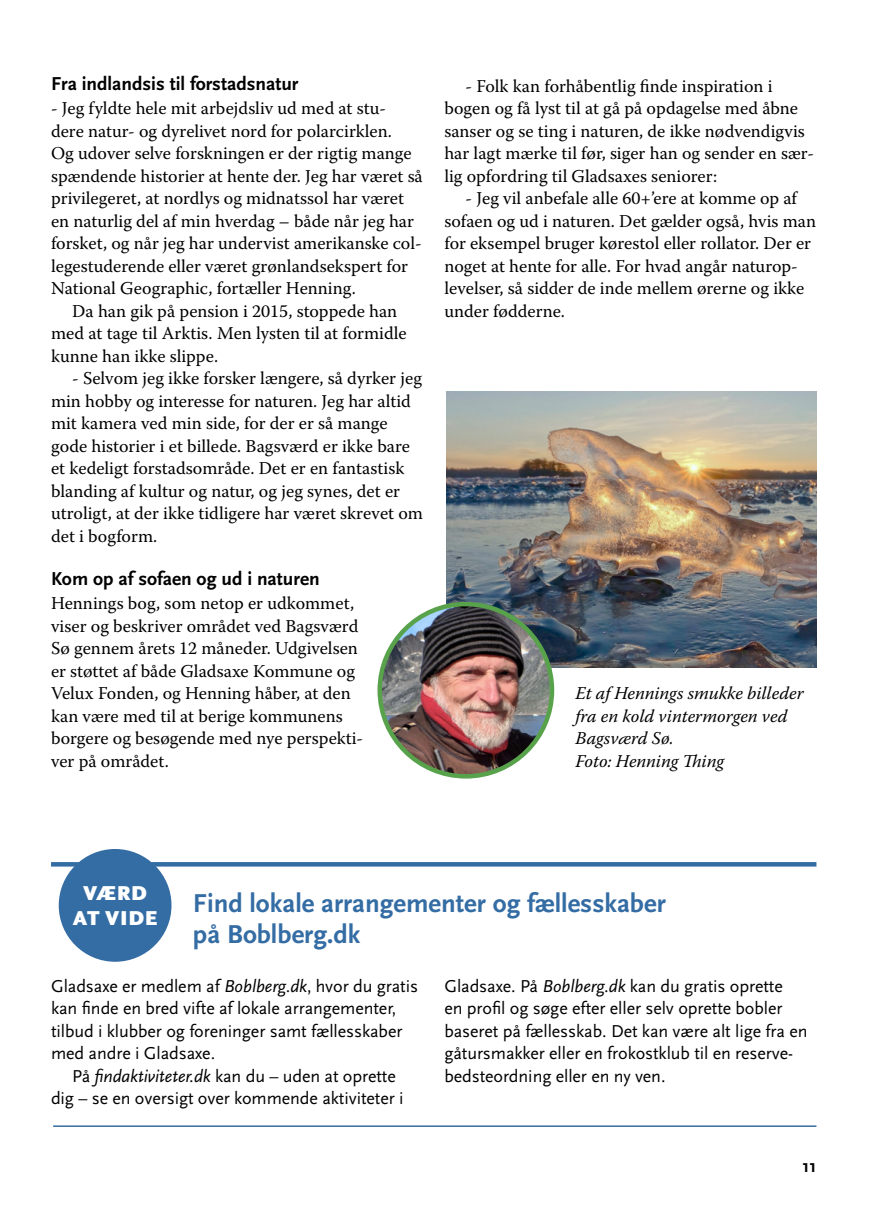
<style>
.page{position:relative;width:893px;height:1212px;background:#fff}
.page>*{position:absolute;margin:0;border:0;box-sizing:border-box;transform-origin:0 0}
.t1{font:700 27px/31.5px "Scala Sans Pro";color:#346ca4}
.t2{font:900 21px/25.5px "Scala Sans Pro";letter-spacing:.03em;color:#fff;text-align:center}
.t3{font:700 19.5px "Scala Sans Pro";color:#000}
.t4{font:18px/22.5px "Warnock Pro";color:#000}
.t5{font:18px/22.5px "Scala Sans Pro";letter-spacing:-.005em;color:#000}
.t6{font:italic 18px/22.5px "Warnock Pro";color:#000}
.t7{font:700 18px "Scala Sans Pro";color:#000}
.s1{font-style:italic}
</style>
<div class="page">
<img style="left:446px;top:391px;width:370px;height:276px">
<img style="left:380px;top:604px;width:172px;height:172px;border-radius:86px">
<div style="left:377px;top:602px;width:177px;height:176px;border:4px solid #58a24b;border-radius:50%"></div>
<svg style="left:51px;top:862px;width:765px;height:4px;background:#386fa5"></svg>
<hr style="left:53px;top:1125px;width:763px;height:2px;background:#346ca4">
<div style="left:59px;top:849px;width:112px;height:113px;background:#346ca4;border-radius:50%"></div>
<h2 class="t3" style="left:51px;top:73px;width:249px">Fra indlandsis til forstadsnatur</h2>
<p class="t4" style="left:51px;top:119px;width:373px">dere natur- og dyrelivet nord for polarcirklen.<br>Og udover selve forskningen er der rigtig mange spændende historier at hente der. Jeg har været så privilegeret, at nordlys og midnatssol har været en naturlig del af min hverdag – både når jeg har</p>
<p class="t4" style="left:51px;top:254px;width:359px">legestuderende eller været grønlandsekspert for<br>National Geographic, fortæller Henning.</p>
<p class="t4" style="left:51px;top:299px;width:357px;text-indent:21px">Da han gik på pension i 2015, stoppede han med at tage til Arktis. Men lysten til at formidle kunne han ikke slippe.</p>
<p class="t4" style="left:51px;top:367px;width:373px;text-indent:21px">- Selvom jeg ikke forsker længere, så dyrker jeg min hobby og interesse for naturen. Jeg har altid mit kamera ved min side, for der er så mange gode historier i et billede. Bagsværd er ikke bare et kedeligt forstadsområde. Det er en fantastisk blanding af kultur og natur, og jeg synes, det er utroligt, at der ikke tidligere har været skrevet om det i bogform.</p>
<h2 class="t3" style="left:51px;top:568px;width:270px">Kom op af sofaen og ud i naturen</h2>
<p class="t4" style="left:51px;top:592px;width:309px">Hennings bog, som netop er udkommet, viser og beskriver området ved Bagsværd Sø gennem årets 12 måneder. Udgivelsen er støttet af både Gladsaxe Kommune og Velux Fonden, og Henning håber, at den kan være med til at berige kommunens</p>
<p class="t4" style="left:51px;top:749px;width:119px">ver på området.</p>
<p class="t4" style="left:51px;top:97px;width:337px">- Jeg fyldte hele mit arbejdsliv ud med at stu-</p>
<p class="t4" style="left:51px;top:232px;width:372px">forsket, og når jeg har undervist amerikanske col-</p>
<p class="t4" style="left:51px;top:727px;width:314px">borgere og besøgende med nye perspekti-</p>
<p class="t4" style="left:444px;top:74px;width:371px;text-indent:21px">- Folk kan forhåbentlig finde inspiration i bogen og få lyst til at gå på opdagelse med åbne sanser og se ting i naturen, de ikke nødvendigvis har lagt mærke til før, siger han og sender en sær&shy;lig opfordring til Gladsaxes seniorer:</p>
<p class="t4" style="left:444px;top:187px;width:373px;text-indent:21px">- Jeg vil anbefale alle 60+’ere at komme op af sofaen og ud i naturen. Det gælder også, hvis man for eksempel bruger kørestol eller rollator. Der er noget at hente for alle. For hvad angår naturop&shy;levelser, så sidder de inde mellem ørerne og ikke under fødderne.</p>
<p class="t6" style="left:575px;top:682px;width:230px">Et af Hennings smukke billeder fra en kold vintermorgen ved<br>Bagsværd Sø.</p>
<p class="t6" style="left:575px;top:749px;width:150px">Foto: Henning Thing</p>
<p class="t2" style="left:73px;top:880px;width:86px">VÆRD<br>AT VIDE</p>
<h2 class="t1" style="left:193px;top:887px;width:474px">Find lokale arrangementer og fællesskaber på Boblberg.dk</h2>
<p class="t5" style="left:51px;top:975px;width:369px">Gladsaxe er medlem af <span class="s1">Boblberg.dk</span>, hvor du gratis kan finde en bred vifte af lokale arrangementer, tilbud i klubber og foreninger samt fællesskaber med andre i Gladsaxe.</p>
<p class="t5" style="left:51px;top:1065px;width:354px;text-indent:21px">På <span class="s1">findaktiviteter.dk</span> kan du – uden at oprette dig – se en oversigt over kommende aktiviteter i</p>
<p class="t5" style="left:444px;top:975px;width:365px">Gladsaxe. På <span class="s1">Boblberg.dk</span> kan du gratis oprette<br>en profil og søge efter eller selv oprette bobler baseret på fællesskab. Det kan være alt lige fra en</p>
<p class="t5" style="left:444px;top:1065px;width:223px">bedsteordning eller en ny ven.</p>
<p class="t5" style="left:444px;top:1042px;width:350px">gåtursmakker eller en frokostklub til en reserve-</p>
<p class="t7" style="left:802px;top:1156px;width:15px">11</p>
</div>
